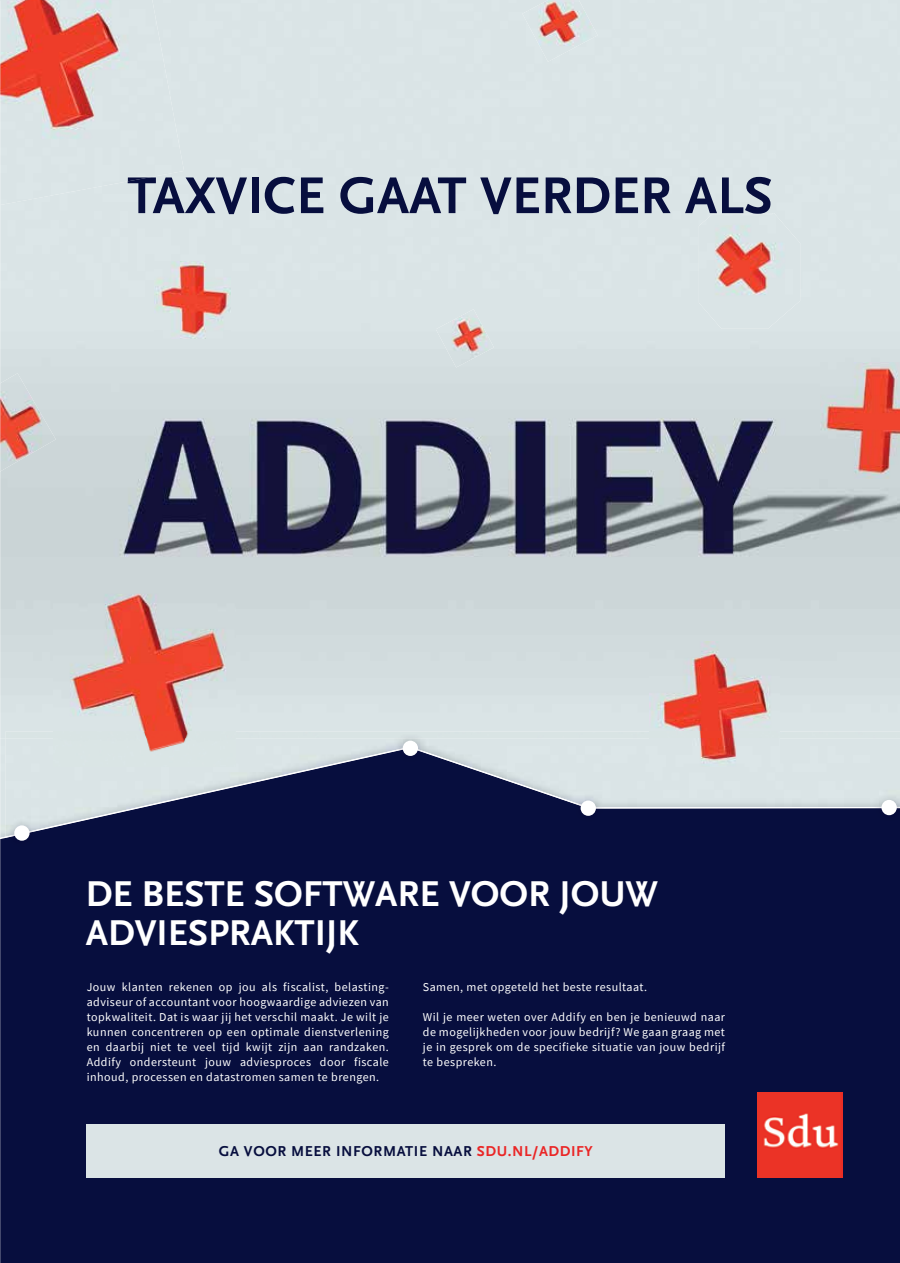
<style>
.page{position:relative;width:900px;height:1263px;background:#fff}
.page>*{position:absolute;margin:0;border:0;box-sizing:border-box;transform-origin:0 0}
.t1{font:700 54px "Scala Sans";color:#070e3e}
.t2{font:700 37.5px/39px "Scala Sans";color:#fff}
.t3{font:700 15px "Scala Sans";letter-spacing:.04em;color:#070e3e}
.t4{font:12px/15px "Source Sans Pro";letter-spacing:.04em;color:#fff;text-align:justify}
.s1{color:#ea2626}
</style>
<div class="page">
<img style="left:0;top:0;width:899px;height:738px">
<img style="left:0;top:738px;width:5px;height:9px">
<div style="left:0;top:747px;width:899px;height:516px;background:#070e3e"></div>
<div style="left:5px;top:732px;width:894px;height:15px;background:#dae4e6"></div>
<div style="left:5px;top:838px;width:894px;height:11px;background:#070e3e"></div>
<img style="left:5px;top:747px;width:894px;height:91px">
<div style="left:14px;top:825px;width:16px;height:16px;background:#fff;border-radius:50%"></div>
<div style="left:402px;top:741px;width:16px;height:15px;background:#fff;border-radius:50%"></div>
<div style="left:580px;top:800px;width:15px;height:16px;background:#fff;border-radius:50%"></div>
<div style="left:881px;top:800px;width:15px;height:15px;background:#fff;border-radius:50%"></div>
<img style="left:757px;top:1092px;width:85px;height:85px">
<img style="left:154px;top:261px;width:77px;height:78px">
<img style="left:1px;top:373px;width:55px;height:99px">
<img style="left:820px;top:362px;width:79px;height:116px">
<img style="left:435px;top:309px;width:59px;height:58px">
<img style="left:698px;top:213px;width:102px;height:116px">
<img style="left:712px;top:213px;width:60px;height:1px">
<img style="left:1px;top:0;width:183px;height:205px">
<img style="left:128px;top:177px;width:24px;height:4px">
<img style="left:649px;top:642px;width:130px;height:125px">
<img style="left:522px;top:0;width:75px;height:62px">
<img style="left:54px;top:591px;width:181px;height:176px">
<div style="left:87px;top:1124px;width:637px;height:53px;background:#dbe4e6"></div>
<img style="left:0;top:0;width:1px;height:577px">
<img style="left:0;top:577px;width:1px;height:126px">
<h1 class="t1" style="left:127px;top:166px;width:646px">TAXVICE GAAT VERDER ALS</h1>
<h2 class="t2" style="left:86px;top:876px;width:573px">DE BESTE SOFTWARE VOOR JOUW<br>ADVIESPRAKTIJK</h2>
<p class="t4" style="left:87px;top:979px;width:303px">Jouw klanten rekenen op jou als fiscalist, belasting&shy;adviseur of accountant voor hoogwaardige adviezen van topkwaliteit. Dat is waar jij het verschil maakt. Je wilt je kunnen concentreren op een optimale dienstverlening en daarbij niet te veel tijd kwijt zijn aan randzaken.<br>Addify ondersteunt jouw adviesproces door fiscale inhoud, processen en datastromen samen te brengen.</p>
<p class="t4" style="left:423px;top:979px;width:226px">Samen, met opgeteld het beste resultaat.</p>
<p class="t4" style="left:423px;top:1009px;width:303px">Wil je meer weten over Addify en ben je benieuwd naar de mogelijkheden voor jouw bedrijf? We gaan graag met je in gesprek om de specifieke situatie van jouw bedrijf te bespreken.</p>
<p class="t3" style="left:219px;top:1143px;width:375px">GA VOOR MEER INFORMATIE NAAR <span class="s1">SDU.NL/ADDIFY</span></p>
</div>
